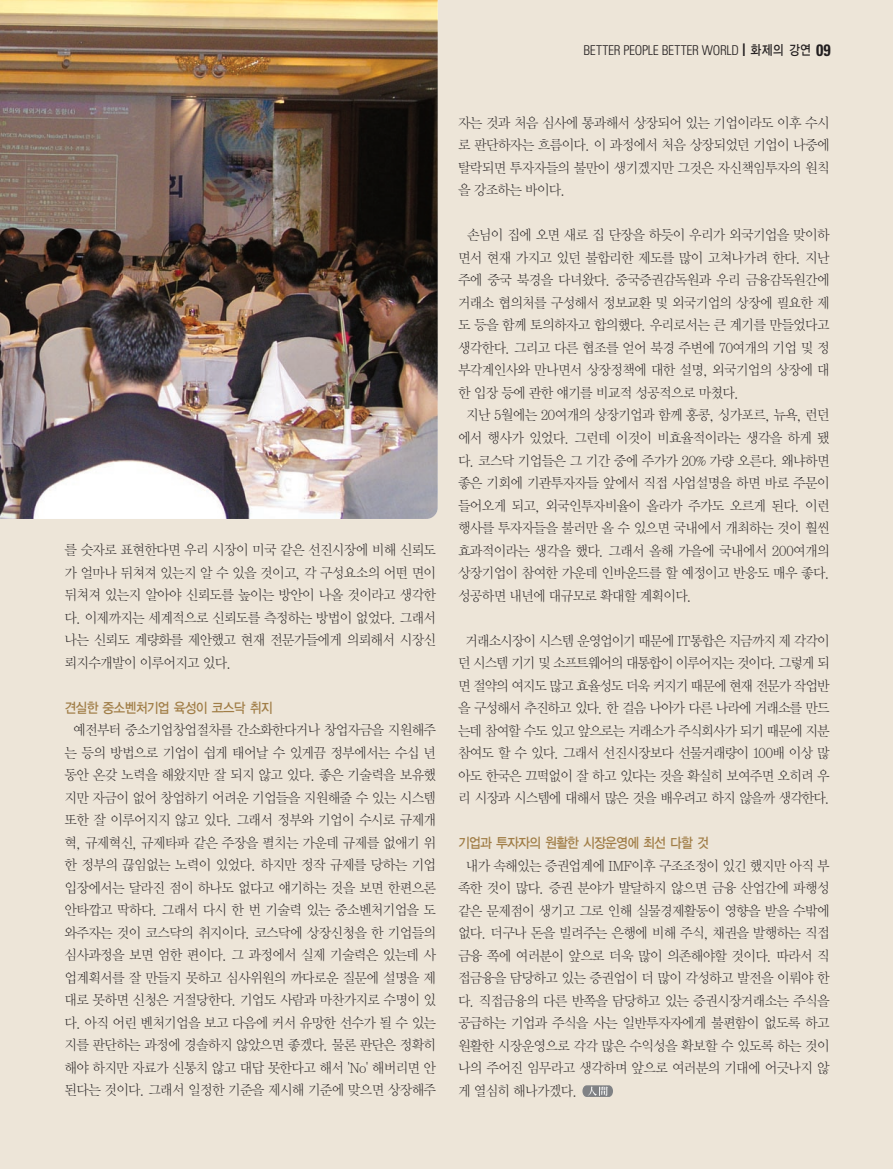
<style>
.page{position:relative;width:893px;height:1169px;background:#fff}
.page>*{position:absolute;margin:0;border:0;box-sizing:border-box;transform-origin:0 0}
.t1{font:13.95px/22.5px "Y Mj O11";letter-spacing:-.105em;color:#231f20;text-align:justify;scale:.95 1}
.t2{font:13.95px/22.5px "Y Mj O11";letter-spacing:-.13em;color:#231f20;text-align:center;scale:.95 1}
.t3{font:13.95px "YGO13";letter-spacing:-.12em;color:#a07d46;scale:.9 1}
.t4{font:300 condensed 13.5px "Univers";letter-spacing:-.02em;color:#231f20}
.s1{font-family:"Frutiger";font-weight:400;font-size:18px}
.s2{font-family:"YGO13";font-weight:400;font-stretch:normal}
.s3{font-weight:700;font-size:16.5px}
</style>
<div class="page">
<div style="left:0;top:0;width:892px;height:1168px;background:#ede5d8"></div>
<svg style="left:582px;top:1085px;width:31px;height:11px"></svg>
<img style="left:0;top:0;width:437px;height:519px">
<p class="t4" style="left:583px;top:45px;width:249px">BETTER PEOPLE BETTER WORLD <span class="s1">I</span> <span class="s2">화제의 강연</span> <span class="s3">09</span></p>
<p class="t1" style="left:64px;top:539px;width:393px">를 숫자로 표현한다면 우리 시장이 미국 같은 선진시장에 비해 신뢰도 가 얼마나 뒤쳐져 있는지 알 수 있을 것이고, 각 구성요소의 어떤 면이 뒤쳐져 있는지 알아야 신뢰도를 높이는 방안이 나올 것이라고 생각한 다. 이제까지는 세계적으로 신뢰도를 측정하는 방법이 없었다. 그래서 나는 신뢰도 계량화를 제안했고 현재 전문가들에게 의뢰해서 시장신 뢰지수개발이 이루어지고 있다.</p>
<p class="t3" style="left:64px;top:701px;width:233px">견실한 중소벤처기업 육성이 코스닥 취지</p>
<p class="t1" style="left:64px;top:719px;width:393px;text-indent:9px">예전부터 중소기업창업절차를 간소화한다거나 창업자금을 지원해주 는 등의 방법으로 기업이 쉽게 태어날 수 있게끔 정부에서는 수십 년 동안 온갖 노력을 해왔지만 잘 되지 않고 있다. 좋은 기술력을 보유했 지만 자금이 없어 창업하기 어려운 기업들을 지원해줄 수 있는 시스템 또한 잘 이루어지지 않고 있다. 그래서 정부와 기업이 수시로 규제개 혁, 규제혁신, 규제타파 같은 주장을 펼치는 가운데 규제를 없애기 위 한 정부의 끊임없는 노력이 있었다. 하지만 정작 규제를 당하는 기업 입장에서는 달라진 점이 하나도 없다고 얘기하는 것을 보면 한편으론 안타깝고 딱하다. 그래서 다시 한 번 기술력 있는 중소벤처기업을 도 와주자는 것이 코스닥의 취지이다. 코스닥에 상장신청을 한 기업들의 심사과정을 보면 엄한 편이다. 그 과정에서 실제 기술력은 있는데 사 업계획서를 잘 만들지 못하고 심사위원의 까다로운 질문에 설명을 제 대로 못하면 신청은 거절당한다. 기업도 사람과 마찬가지로 수명이 있 다. 아직 어린 벤처기업을 보고 다음에 커서 유망한 선수가 될 수 있는 지를 판단하는 과정에 경솔하지 않았으면 좋겠다. 물론 판단은 정확히 해야 하지만 자료가 신통치 않고 대답 못한다고 해서 'No' 해버리면 안 된다는 것이다. 그래서 일정한 기준을 제시해 기준에 맞으면 상장해주</p>
<p class="t1" style="left:458px;top:112px;width:393px">자는 것과 처음 심사에 통과해서 상장되어 있는 기업이라도 이후 수시 로 판단하자는 흐름이다. 이 과정에서 처음 상장되었던 기업이 나중에 탈락되면 투자자들의 불만이 생기겠지만 그것은 자신책임투자의 원칙 을 강조하는 바이다.</p>
<p class="t1" style="left:467px;top:225px;width:384px">손님이 집에 오면 새로 집 단장을 하듯이 우리가 외국기업을 맞이하</p>
<p class="t1" style="left:458px;top:247px;width:393px">면서 현재 가지고 있던 불합리한 제도를 많이 고쳐나가려 한다. 지난</p>
<p class="t1" style="left:458px;top:270px;width:393px">주에 중국 북경을 다녀왔다. 중국증권감독원과 우리 금융감독원간에</p>
<p class="t1" style="left:458px;top:292px;width:393px">거래소 협의처를 구성해서 정보교환 및 외국기업의 상장에 필요한 제</p>
<p class="t1" style="left:458px;top:315px;width:393px">도 등을 함께 토의하자고 합의했다. 우리로서는 큰 계기를 만들었다고</p>
<p class="t1" style="left:458px;top:337px;width:393px">생각한다. 그리고 다른 협조를 얻어 북경 주변에 70여개의 기업 및 정</p>
<p class="t1" style="left:458px;top:360px;width:393px">부각계인사와 만나면서 상장정책에 대한 설명, 외국기업의 상장에 대</p>
<p class="t1" style="left:458px;top:382px;width:298px">한 입장 등에 관한 얘기를 비교적 성공적으로 마쳤다.</p>
<p class="t1" style="left:466px;top:405px;width:385px">지난 5월에는 20여개의 상장기업과 함께 홍콩, 싱가포르, 뉴욕, 런던</p>
<p class="t1" style="left:458px;top:427px;width:393px">에서 행사가 있었다. 그런데 이것이 비효율적이라는 생각을 하게 됐</p>
<p class="t1" style="left:458px;top:450px;width:393px">다. 코스닥 기업들은 그 기간 중에 주가가 20% 가량 오른다. 왜냐하면</p>
<p class="t1" style="left:458px;top:472px;width:393px">좋은 기회에 기관투자자들 앞에서 직접 사업설명을 하면 바로 주문이</p>
<p class="t1" style="left:458px;top:495px;width:393px">들어오게 되고, 외국인투자비율이 올라가 주가도 오르게 된다. 이런</p>
<p class="t1" style="left:458px;top:517px;width:393px">행사를 투자자들을 불러만 올 수 있으면 국내에서 개최하는 것이 훨씬</p>
<p class="t1" style="left:458px;top:540px;width:393px">효과적이라는 생각을 했다. 그래서 올해 가을에 국내에서 200여개의</p>
<p class="t1" style="left:458px;top:562px;width:393px">상장기업이 참여한 가운데 인바운드를 할 예정이고 반응도 매우 좋다.</p>
<p class="t1" style="left:458px;top:585px;width:248px">성공하면 내년에 대규모로 확대할 계획이다.</p>
<p class="t2" style="left:458px;top:630px;width:393px">거래소시장이 시스템 운영업이기 때문에 IT통합은 지금까지 제 각각이 던 시스템 기기 및 소프트웨어의 대통합이 이루어지는 것이다. 그렇게 되 면 절약의 여지도 많고 효율성도 더욱 커지기 때문에 현재 전문가 작업반 을 구성해서 추진하고 있다. 한 걸음 나아가 다른 나라에 거래소를 만드 는데 참여할 수도 있고 앞으로는 거래소가 주식회사가 되기 때문에 지분 참여도 할 수 있다. 그래서 선진시장보다 선물거래량이 100배 이상 많 아도 한국은 끄떡없이 잘 하고 있다는 것을 확실히 보여주면 오히려 우 리 시장과 시스템에 대해서 많은 것을 배우려고 하지 않을까 생각한다.</p>
<p class="t3" style="left:458px;top:836px;width:281px">기업과 투자자의 원활한 시장운영에 최선 다할 것</p>
<p class="t1" style="left:457px;top:855px;width:393px;text-indent:8px">내가 속해있는 증권업계에 IMF이후 구조조정이 있긴 했지만 아직 부 족한 것이 많다. 증권 분야가 발달하지 않으면 금융 산업간에 파행성 같은 문제점이 생기고 그로 인해 실물경제활동이 영향을 받을 수밖에 없다. 더구나 돈을 빌려주는 은행에 비해 주식, 채권을 발행하는 직접 금융 쪽에 여러분이 앞으로 더욱 많이 의존해야할 것이다. 따라서 직 접금융을 담당하고 있는 증권업이 더 많이 각성하고 발전을 이뤄야 한 다. 직접금융의 다른 반쪽을 담당하고 있는 증권시장거래소는 주식을 공급하는 기업과 주식을 사는 일반투자자에게 불편함이 없도록 하고 원활한 시장운영으로 각각 많은 수익성을 확보할 수 있도록 하는 것이 나의 주어진 임무라고 생각하며 앞으로 여러분의 기대에 어긋나지 않 게 열심히 해나가겠다.</p>
</div>
